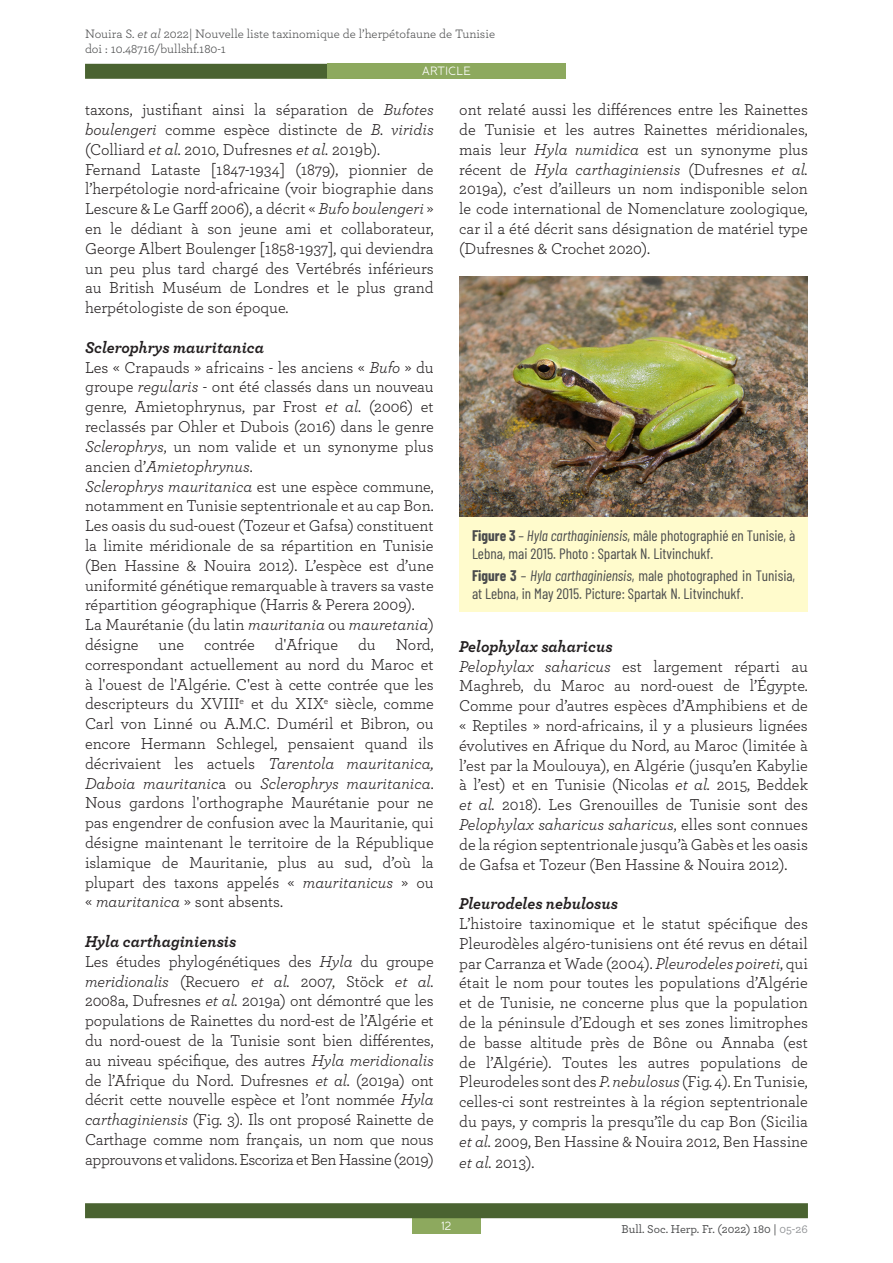
<style>
.page{position:relative;width:893px;height:1263px;background:#fff}
.page>*{position:absolute;margin:0;border:0;box-sizing:border-box;transform-origin:0 0}
.t1{font:16.5px/19.8px "Archer";color:#231f20}
.t2{font:italic 700 16.5px "Archer";color:#231f20}
.t3{font:15px/18px "Barlow Condensed";color:#4b4c4d}
.t4{font:12.75px/15px "Archer";color:#4b4c4d}
.t5{font:500 12px "Archer";color:#4b4c4d}
.t6{font:12px "Banda";letter-spacing:-.01em;color:#fff}
.s1{font-style:italic}
.s2{font-weight:700;font-style:italic}
.s3{font-weight:700}
.s4{color:#939598}
</style>
<div class="page">
<div style="left:412px;top:1218px;width:68px;height:15px;background:#8da95e"></div>
<div style="left:85px;top:1203px;width:723px;height:15px;background:#4a6331"></div>
<div style="left:85px;top:64px;width:457px;height:15px;background:#4a6331"></div>
<div style="left:327px;top:64px;width:239px;height:15px;background:#8da95e"></div>
<img style="left:459px;top:276px;width:349px;height:242px">
<div style="left:459px;top:518px;width:349px;height:94px;background:#fffbcc"></div>
<p class="t4" style="left:85px;top:26px;width:412px">Nouira S. <span class="s1">et al</span> 2022| Nouvelle liste taxinomique de l’herpétofaune de Tunisie doi : 10.48716/bullshf.180-1</p>
<p class="t6" style="left:422px;top:64px;width:51px">ARTICLE</p>
<p class="t1" style="left:85px;top:99px;width:350px">taxons, justifiant ainsi la séparation de <span class="s1">Bufotes boulengeri</span> comme espèce distincte de <span class="s1">B. viridis </span>(Colliard <span class="s1">et al.</span> 2010, Dufresnes <span class="s1">et al.</span> 2019b).<br>Fernand Lataste [1847-1934] (1879), pionnier de l’herpétologie nord-africaine (voir biographie dans Lescure &amp; Le Garff 2006), a décrit « <span class="s1">Bufo boulengeri</span> » en le dédiant à son jeune ami et collaborateur, George Albert Boulenger [1858-1937], qui deviendra un peu plus tard chargé des Vertébrés inférieurs au British Muséum de Londres et le plus grand herpétologiste de son époque.</p>
<p class="t1" style="left:85px;top:337px;width:350px"><span class="s2">Sclerophrys mauritanica<br></span>Les « Crapauds » africains - les anciens « <span class="s1">Bufo</span> » du groupe <span class="s1">regularis</span> - ont été classés dans un nouveau genre, Amietophrynus, par Frost <span class="s1">et al.</span> (2006) et reclassés par Ohler et Dubois (2016) dans le genre <span class="s1">Sclerophrys</span>, un nom valide et un synonyme plus ancien d’<span class="s1">Amietophrynus</span>.<br><span class="s1">Sclerophrys mauritanica</span> est une espèce commune, notamment en Tunisie septentrionale et au cap Bon.<br>Les oasis du sud-ouest (Tozeur et Gafsa) constituent la limite méridionale de sa répartition en Tunisie (Ben Hassine &amp; Nouira 2012). L’espèce est d’une uniformité génétique remarquable à travers sa vaste répartition géographique (Harris &amp; Perera 2009).<br>La Maurétanie (du latin <span class="s1">mauritania</span> ou <span class="s1">mauretania</span>) désigne une contrée d'Afrique du Nord, correspondant actuellement au nord du Maroc et à l'ouest de l'Algérie. C'est à cette contrée que les descripteurs du XVIII<sup>e</sup> et du XIX<sup>e</sup> siècle, comme Carl von Linné ou A.M.C. Duméril et Bibron, ou encore Hermann Schlegel, pensaient quand ils décrivaient les actuels <span class="s1">Tarentola mauritanica, Daboia mauritanic</span>a ou <span class="s1">Sclerophrys mauritanica</span>.<br>Nous gardons l'orthographe Maurétanie pour ne pas engendrer de confusion avec la Mauritanie, qui désigne maintenant le territoire de la République islamique de Mauritanie, plus au sud, d’où la plupart des taxons appelés « <span class="s1">mauritanicus</span> » ou « <span class="s1">mauritanica</span> » sont absents.</p>
<p class="t1" style="left:85px;top:931px;width:350px"><span class="s2">Hyla carthaginiensis<br></span>Les études phylogénétiques des <span class="s1">Hyla</span> du groupe <span class="s1">meridionalis</span> (Recuero <span class="s1">et al.</span> 2007, Stöck <span class="s1">et al.<br></span>2008a, Dufresnes <span class="s1">et al.</span> 2019a) ont démontré que les populations de Rainettes du nord-est de l’Algérie et du nord-ouest de la Tunisie sont bien différentes, au niveau spécifique, des autres <span class="s1">Hyla meridionalis </span>de l’Afrique du Nord. Dufresnes <span class="s1">et al.</span> (2019a) ont décrit cette nouvelle espèce et l’ont nommée <span class="s1">Hyla carthaginiensis</span> (Fig. 3). Ils ont proposé Rainette de Carthage comme nom français, un nom que nous approuvons et validons. Escoriza et Ben Hassine (2019)</p>
<p class="t1" style="left:459px;top:99px;width:350px;text-align:justify">ont relaté aussi les différences entre les Rainettes de Tunisie et les autres Rainettes méridionales, mais leur <span class="s1">Hyla numidica</span> est un synonyme plus récent de <span class="s1">Hyla carthaginiensis</span> (Dufresnes <span class="s1">et al.<br></span>2019a), c’est d’ailleurs un nom indisponible selon le code international de Nomenclature zoologique, car il a été décrit sans désignation de matériel type (Dufresnes &amp; Crochet 2020).</p>
<p class="t3" style="left:472px;top:525px;width:325px"><span class="s3">Figure 3</span> – <span class="s1">Hyla carthaginiensis</span>, mâle photographié en Tunisie, à<br>Lebna, mai 2015. Photo : Spartak N. Litvinchukf.</p>
<p class="t3" style="left:472px;top:566px;width:325px"><span class="s3">Figure 3</span> – <span class="s1">Hyla carthaginiensis</span>, male photographed in Tunisia, at Lebna, in May 2015. Picture: Spartak N. Litvinchukf.</p>
<p class="t1" style="left:459px;top:635px;width:350px"><span class="s2">Pelophylax saharicus<br></span><span class="s1">Pelophylax saharicus</span> est largement réparti au Maghreb, du Maroc au nord-ouest de l’Égypte.<br>Comme pour d’autres espèces d’Amphibiens et de « Reptiles » nord-africains, il y a plusieurs lignées évolutives en Afrique du Nord, au Maroc (limitée à l’est par la Moulouya), en Algérie (jusqu’en Kabylie à l’est) et en Tunisie (Nicolas <span class="s1">et al.</span> 2015, Beddek <span class="s1">et al.</span> 2018). Les Grenouilles de Tunisie sont des <span class="s1">Pelophylax saharicus saharicus</span>, elles sont connues de la région septentrionale jusqu’à Gabès et les oasis de Gafsa et Tozeur (Ben Hassine &amp; Nouira 2012).</p>
<p class="t2" style="left:459px;top:890px;width:160px">Pleurodeles nebulosus</p>
<p class="t1" style="left:459px;top:913px;width:350px;text-align:justify">L’histoire taxinomique et le statut spécifique des Pleurodèles algéro-tunisiens ont été revus en détail par Carranza et Wade (2004). <span class="s1">Pleurodeles poireti</span>, qui était le nom pour toutes les populations d’Algérie et de Tunisie, ne concerne plus que la population de la péninsule d’Edough et ses zones limitrophes de basse altitude près de Bône ou Annaba (est de l’Algérie). Toutes les autres populations de Pleurodeles sont des <span class="s1">P. nebulosus</span> (Fig. 4). En Tunisie, celles-ci sont restreintes à la région septentrionale du pays, y compris la presqu’île du cap Bon (Sicilia <span class="s1">et al.</span> 2009, Ben Hassine &amp; Nouira 2012, Ben Hassine</p>
<p class="t1" style="left:459px;top:1152px;width:77px"><span class="s1">et al.</span> 2013).</p>
<p class="t6" style="left:441px;top:1218px;width:11px">12</p>
<p class="t5" style="left:622px;top:1220px;width:188px">Bull. Soc. Herp. Fr. (2022) 180 | <span class="s4">05-26</span></p>
</div>
